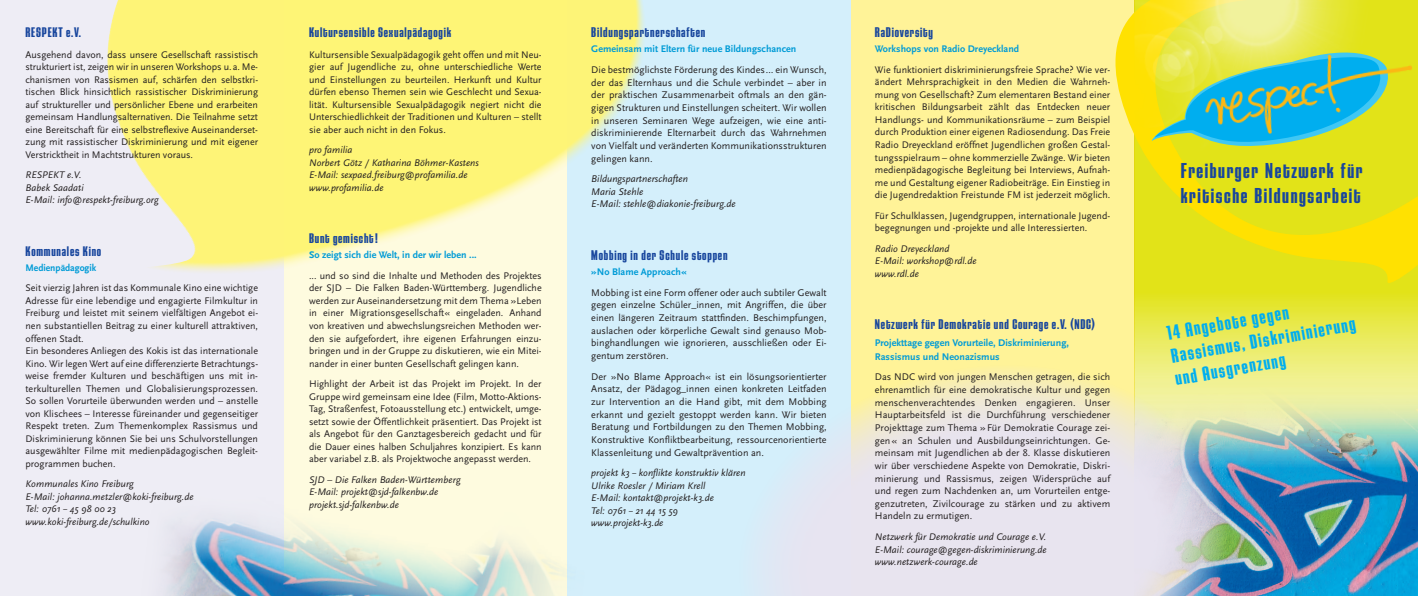
<style>
.page{position:relative;width:1418px;height:596px;background:#fff}
.page>*{position:absolute;margin:0;border:0;box-sizing:border-box;transform-origin:0 0}
.t1{font:22.5px/25px "House Gothic HG23 Cond BOLD1";letter-spacing:.07em;color:#18469d}
.t2{font:21px/23px "House Gothic HG23 Cond BOLD1";color:#00aeef}
.t3{font:14.6px "House Gothic HG23 Cond BOLD1";letter-spacing:.055em;color:#18469d}
.t4{font:14.5px "House Gothic HG23 Cond BOLD1";letter-spacing:.055em;color:#18469d}
.t5{font:10.1px/12.6px "Scala Sans";color:#231f20;text-align:justify}
.t6{font:italic 10.1px/12.6px "Scala Sans";letter-spacing:.005em;color:#231f20}
.t7{font:700 10.1px/14.2px "Scala Sans";color:#009bd6}
.t8{font:10px/12.5px "Scala Sans";color:#231f20;text-align:justify}
.t9{font:italic 10px/12.5px "Scala Sans";letter-spacing:.005em;color:#231f20}
.t10{font:700 10px "Scala Sans";color:#009bd6}
.t11{font:700 10px "Scala Sans";color:#009bd6;scale:.96 1}
</style>
<div class="page">
<div style="left:567px;top:0;width:283px;height:595px;background:#d4effb"></div>
<div style="left:283px;top:0;width:284px;height:595px;background:#fefbdf"></div>
<div style="left:0;top:0;width:283px;height:595px;background:#eeedf5"></div>
<img style="left:165px;top:477px;width:394px;height:118px">
<div style="left:850px;top:0;width:284px;height:595px;background:#fff398"></div>
<svg style="left:1134px;top:283px;width:283px;height:91px;background:#e7e848"></svg>
<svg style="left:1115px;top:0;width:302px;height:283px;fill:#e2e318"></svg>
<img style="left:1244px;top:374px;width:173px;height:221px">
<img style="left:1134px;top:0;width:256px;height:229px">
<svg style="left:1151px;top:41px;width:244px;height:108px;background:#d8e13d"></svg>
<img style="left:1191px;top:43px;width:226px;height:103px">
<svg style="left:768px;top:346px;width:476px;height:249px;fill:#e8e4ef"></svg>
<svg style="left:107px;top:0;width:537px;height:282px;fill:#fef577"></svg>
<h3 class="t4" style="left:26px;top:25px;width:57px">RESPEKT e.V.</h3>
<p class="t8" style="left:26px;top:48px;width:234px">Ausgehend davon, dass unsere Gesellschaft rassistisch strukturiert ist, zeigen wir in unseren Workshops u.a. Me&shy;chanismen von Rassismen auf, schärfen den selbstkri&shy;tischen Blick hinsichtlich rassistischer Diskriminierung auf struktureller und persönlicher Ebene und erarbeiten gemeinsam Handlungsalternativen. Die Teilnahme setzt eine Bereitschaft für eine selbstreflexive Auseinanderset&shy;zung mit rassistischer Diskriminierung und mit eigener Verstricktheit in Machtstrukturen voraus.</p>
<p class="t9" style="left:26px;top:169px;width:135px">RESPEKT e.V.<br>Babek Saadati<br>E-Mail: info@respekt-freiburg.org</p>
<h3 class="t4" style="left:26px;top:243px;width:77px">Kommunales Kino</h3>
<p class="t11" style="left:26px;top:262px;width:75px">Medienpädagogik</p>
<p class="t8" style="left:26px;top:282px;width:234px;text-align:left">Seit vierzig Jahren ist das Kommunale Kino eine wichtige Adresse für eine lebendige und engagierte Filmkultur in Freiburg und leistet mit seinem vielfältigen Angebot ei&shy;nen substantiellen Beitrag zu einer kulturell attraktiven, offenen Stadt.<br>Ein besonderes Anliegen des Kokis ist das internationale Kino. Wir legen Wert auf eine differenzierte Betrachtungs&shy;weise fremder Kulturen und beschäftigen uns mit in&shy;terkulturellen Themen und Globalisierungsprozessen.<br>So sollen Vorurteile überwunden werden und – anstelle von Klischees – Interesse füreinander und gegenseitiger Respekt treten. Zum Themenkomplex Rassismus und Diskriminierung können Sie bei uns Schulvorstellungen ausgewählter Filme mit medienpädagogischen Begleit&shy;programmen buchen.</p>
<p class="t9" style="left:26px;top:477px;width:169px">Kommunales Kino Freiburg<br>E-Mail: johanna.metzler@koki-freiburg.de<br>Tel: 0761 – 45 98 00 23 www.koki-freiburg.de/schulkino</p>
<h3 class="t4" style="left:309px;top:25px;width:143px">Kultursensible Sexualpädagogik</h3>
<p class="t8" style="left:309px;top:48px;width:234px">Kultursensible Sexualpädagogik geht offen und mit Neu&shy;gier auf Jugendliche zu, ohne unterschiedliche Werte und Einstellungen zu beurteilen. Herkunft und Kultur dürfen ebenso Themen sein wie Geschlecht und Sexua&shy;lität. Kultursensible Sexualpädagogik negiert nicht die Unterschiedlichkeit der Traditionen und Kulturen – stellt sie aber auch nicht in den Fokus.</p>
<p class="t9" style="left:309px;top:144px;width:171px">pro familia<br>Norbert Götz / Katharina Böhmer-Kastens<br>E-Mail: sexpaed.freiburg@profamilia.de www.profamilia.de</p>
<h3 class="t4" style="left:309px;top:231px;width:70px">Bunt gemischt!</h3>
<p class="t10" style="left:309px;top:249px;width:169px">So zeigt sich die Welt, in der wir leben ...</p>
<p class="t8" style="left:309px;top:269px;width:234px">... und so sind die Inhalte und Methoden des Projektes der SJD – Die Falken Baden-Württemberg. Jugendliche werden zur Auseinandersetzung mit dem Thema »Leben in einer Migrationsgesellschaft« eingeladen. Anhand von kreativen und abwechslungsreichen Methoden wer&shy;den sie aufgefordert, ihre eigenen Erfahrungen einzu&shy;bringen und in der Gruppe zu diskutieren, wie ein Mitei&shy;nander in einer bunten Gesellschaft gelingen kann.</p>
<p class="t8" style="left:309px;top:377px;width:234px">Highlight der Arbeit ist das Projekt im Projekt. In der Gruppe wird gemeinsam eine Idee (Film, Motto-Aktions-Tag, Straßenfest, Fotoausstellung etc.) entwickelt, umge&shy;setzt sowie der Öffentlichkeit präsentiert. Das Projekt ist als Angebot für den Ganztagesbereich gedacht und für die Dauer eines halben Schuljahres konzipiert. Es kann aber variabel z.B. als Projektwoche angepasst werden.</p>
<p class="t9" style="left:309px;top:473px;width:153px">SJD – Die Falken Baden-Württemberg<br>E-Mail: projekt@sjd-falkenbw.de projekt.sjd-falkenbw.de</p>
<h3 class="t3" style="left:591px;top:25px;width:116px">Bildungspartnerschaften</h3>
<p class="t10" style="left:591px;top:44px;width:207px">Gemeinsam mit Eltern für neue Bildungschancen</p>
<p class="t5" style="left:591px;top:64px;width:237px">Die bestmöglichste Förderung des Kindes… ein Wunsch, der das Elternhaus und die Schule verbindet – aber in der praktischen Zusammenarbeit oftmals an den gän&shy;gigen Strukturen und Einstellungen scheitert. Wir wollen in unseren Seminaren Wege aufzeigen, wie eine anti&shy;diskriminierende Elternarbeit durch das Wahrnehmen von Vielfalt und veränderten Kommunikationsstrukturen gelingen kann.</p>
<p class="t6" style="left:591px;top:173px;width:146px">Bildungspartnerschaften<br>Maria Stehle<br>E-Mail: stehle@diakonie-freiburg.de</p>
<h3 class="t3" style="left:591px;top:247px;width:138px">Mobbing in der Schule stoppen</h3>
<p class="t10" style="left:591px;top:266px;width:97px">»No Blame Approach«</p>
<p class="t5" style="left:591px;top:286px;width:237px">Mobbing ist eine Form offener oder auch subtiler Gewalt gegen einzelne Schüler_innen, mit Angriffen, die über einen längeren Zeitraum stattfinden. Beschimpfungen, auslachen oder körperliche Gewalt sind genauso Mob&shy;binghandlungen wie ignorieren, ausschließen oder Ei&shy;gentum zerstören.</p>
<p class="t5" style="left:591px;top:370px;width:237px">Der »No Blame Approach« ist ein lösungsorientierter Ansatz, der Pädagog_innen einen konkreten Leitfaden zur Intervention an die Hand gibt, mit dem Mobbing erkannt und gezielt gestoppt werden kann. Wir bieten Beratung und Fortbildungen zu den Themen Mobbing, Konstruktive Konfliktbearbeitung, ressourcenorientierte Klassenleitung und Gewaltprävention an.</p>
<p class="t9" style="left:591px;top:466px;width:156px">projekt k3 – konflikte konstruktiv klären<br>Ulrike Roesler / Miriam Krell<br>E-Mail: kontakt@projekt-k3.de<br>Tel: 0761 – 21 44 15 59 www.projekt-k3.de</p>
<h3 class="t3" style="left:874px;top:25px;width:60px">RaDioversity</h3>
<p class="t10" style="left:874px;top:44px;width:146px">Workshops von Radio Dreyeckland</p>
<p class="t8" style="left:874px;top:63px;width:237px">Wie funktioniert diskriminierungsfreie Sprache? Wie ver&shy;ändert Mehrsprachigkeit in den Medien die Wahrneh&shy;mung von Gesellschaft? Zum elementaren Bestand einer kritischen Bildungsarbeit zählt das Entdecken neuer Handlungs- und Kommunikationsräume – zum Beispiel durch Produktion einer eigenen Radiosendung. Das Freie Radio Dreyeckland eröffnet Jugendlichen großen Gestal&shy;tungsspielraum – ohne kommerzielle Zwänge. Wir bieten medienpädagogische Begleitung bei Interviews, Aufnah&shy;me und Gestaltung eigener Radiobeiträge. Ein Einstieg in die Jugendredaktion Freistunde FM ist jederzeit möglich.</p>
<p class="t8" style="left:874px;top:209px;width:237px">Für Schulklassen, Jugendgruppen, internationale Jugend&shy;begegnungen und -projekte und alle Interessierten.</p>
<p class="t9" style="left:874px;top:242px;width:103px">Radio Dreyeckland<br>E-Mail: workshop@rdl.de www.rdl.de</p>
<h3 class="t3" style="left:874px;top:317px;width:222px">Netzwerk für Demokratie und Courage e.V. (NDC)</h3>
<p class="t7" style="left:874px;top:335px;width:196px">Projekttage gegen Vorurteile, Diskriminierung,<br>Rassismus und Neonazismus</p>
<p class="t5" style="left:874px;top:371px;width:237px">Das NDC wird von jungen Menschen getragen, die sich ehrenamtlich für eine demokratische Kultur und gegen menschenverachtendes Denken engagieren. Unser Hauptarbeitsfeld ist die Durchführung verschiedener Projekttage zum Thema »Für Demokratie Courage zei&shy;gen« an Schulen und Ausbildungseinrichtungen. Ge&shy;meinsam mit Jugendlichen ab der 8. Klasse diskutieren wir über verschiedene Aspekte von Demokratie, Diskri&shy;minierung und Rassismus, zeigen Widersprüche auf und regen zum Nachdenken an, um Vorurteilen entge&shy;genzutreten, Zivilcourage zu stärken und zu aktivem Handeln zu ermutigen.</p>
<p class="t9" style="left:874px;top:530px;width:173px;text-align:justify">Netzwerk für Demokratie und Courage e.V.<br>E-Mail: courage@gegen-diskriminierung.de www.netzwerk-courage.de</p>
<h1 class="t1" style="left:1180px;top:158px;width:183px">Freiburger Netzwerk für kritische Bildungsarbeit</h1>
<h2 class="t2" style="left:1165px;top:322px;width:188px;rotate:-10deg">14 Angebote gegen<br>Rassismus, Diskriminierung und Ausgrenzung</h2>
</div>
